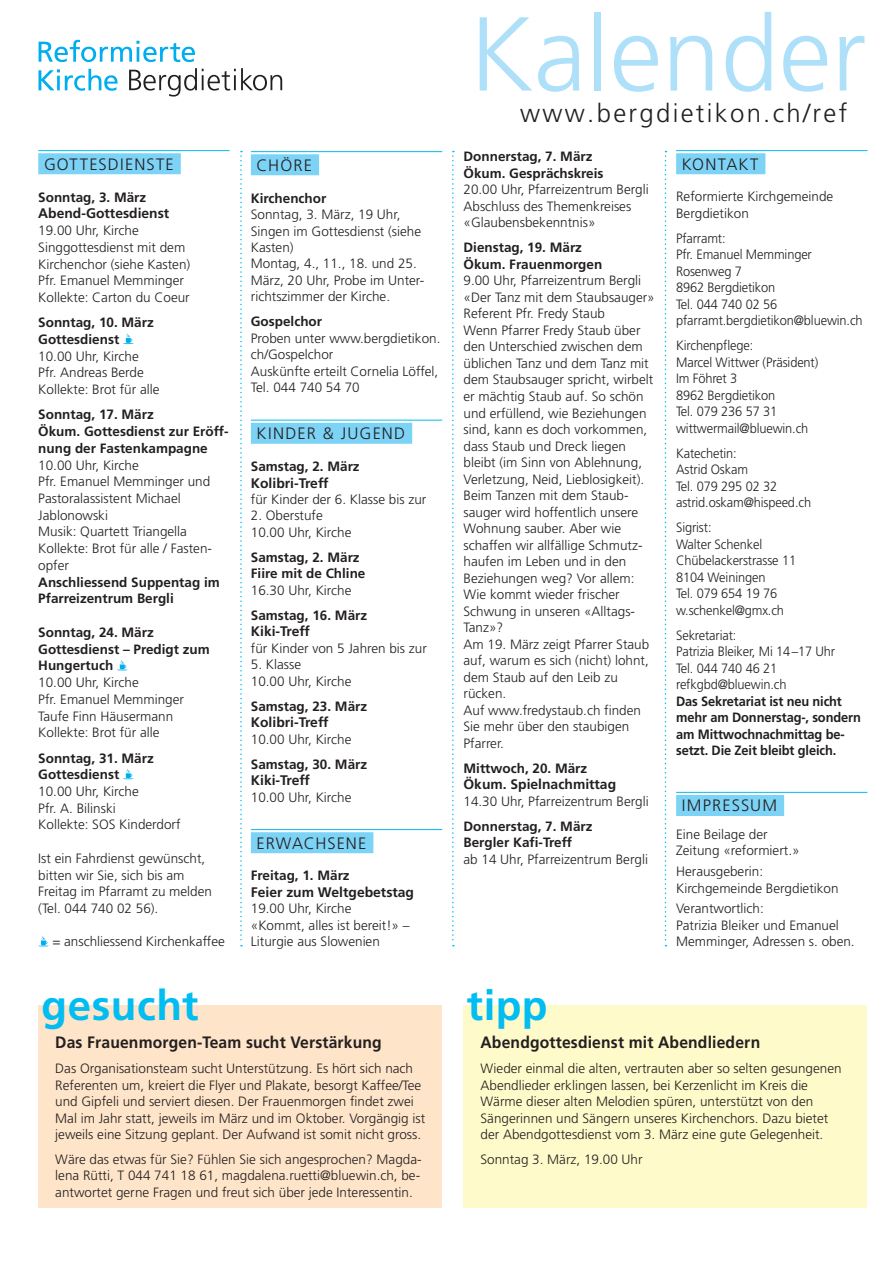
<style>
.page{position:relative;width:893px;height:1263px;background:#fff}
.page>*{position:absolute;margin:0;border:0;box-sizing:border-box;transform-origin:0 0}
.t1{font:300 105px "Frutiger";color:#aee1f9}
.t2{font:700 42px "Frutiger";letter-spacing:.015em;color:#01bdf2}
.t3{font:300 25.8px "Frutiger";letter-spacing:.09em;color:#231f20}
.t4{font:700 16.5px "Frutiger";letter-spacing:.01em;color:#231f20;scale:.95 1}
.t5{font:300 16.5px "Frutiger";letter-spacing:.07em;color:#231f20}
.t6{font:700 13.8px "Frutiger";color:#231f20}
.t7{font:300 13.5px/16.5px "Frutiger";color:#231f20}
.t8{font:700 13.5px/16.6px "Frutiger";color:#231f20}
.t9{font:300 13.5px/16.5px "Frutiger";color:#231f20;scale:.95 1}
.t10{font:700 13.5px/16.5px "Frutiger";color:#231f20;scale:.95 1}
</style>
<div class="page">
<div style="left:463px;top:1005px;width:404px;height:203px;background:#fffac9"></div>
<div style="left:38px;top:1005px;width:404px;height:203px;background:#fee4c9"></div>
<svg style="left:664px;top:151px;width:2px;height:795px"></svg>
<svg style="left:240px;top:151px;width:2px;height:795px"></svg>
<svg style="left:452px;top:151px;width:2px;height:795px"></svg>
<hr style="left:251px;top:151px;width:191px;height:1px;background:#01bdf2">
<div style="left:251px;top:154px;width:68px;height:21px;background:#7cd3f6"></div>
<hr style="left:251px;top:420px;width:191px;height:1px;background:#01bdf2">
<div style="left:251px;top:423px;width:161px;height:21px;background:#7cd3f6"></div>
<hr style="left:251px;top:829px;width:191px;height:1px;background:#01bdf2">
<div style="left:251px;top:832px;width:122px;height:21px;background:#7cd3f6"></div>
<hr style="left:38px;top:150px;width:192px;height:1px;background:#01bdf2">
<div style="left:38px;top:153px;width:143px;height:21px;background:#7cd3f6"></div>
<svg style="left:123px;top:333px;width:10px;height:11px"></svg>
<svg style="left:117px;top:660px;width:10px;height:11px"></svg>
<svg style="left:123px;top:769px;width:10px;height:10px"></svg>
<svg style="left:38px;top:936px;width:11px;height:11px"></svg>
<svg style="left:39px;top:40px;width:156px;height:22px"></svg>
<svg style="left:38px;top:69px;width:80px;height:22px"></svg>
<svg style="left:129px;top:68px;width:153px;height:29px"></svg>
<hr style="left:676px;top:150px;width:191px;height:1px;background:#01bdf2">
<div style="left:676px;top:153px;width:89px;height:21px;background:#7cd3f6"></div>
<hr style="left:676px;top:792px;width:191px;height:1px;background:#01bdf2">
<div style="left:676px;top:795px;width:108px;height:21px;background:#7cd3f6"></div>
<p class="t5" style="left:44px;top:157px;width:131px">GOTTESDIENSTE</p>
<p class="t8" style="left:38px;top:190px;width:109px">Sonntag, 3. März</p>
<p class="t6" style="left:38px;top:208px;width:132px">Abend-Gottesdienst</p>
<p class="t7" style="left:38px;top:223px;width:153px">19.00 Uhr, Kirche<br>Singgottesdienst mit dem<br>Kirchenchor (siehe Kasten)<br>Pfr. Emanuel Memminger<br>Kollekte: Carton du Coeur</p>
<p class="t8" style="left:38px;top:315px;width:117px">Sonntag, 10. März<br>Gottesdienst</p>
<p class="t7" style="left:38px;top:349px;width:123px">10.00 Uhr, Kirche<br>Pfr. Andreas Berde<br>Kollekte: Brot für alle</p>
<p class="t8" style="left:38px;top:407px;width:192px">Sonntag, 17. März<br>Ökum. Gottesdienst zur Eröff&shy;nung der Fastenkampagne</p>
<p class="t7" style="left:38px;top:458px;width:175px">10.00 Uhr, Kirche<br>Pfr. Emanuel Memminger und<br>Pastoralassistent Michael<br>Jablonowski<br>Musik: Quartett Triangella<br>Kollekte: Brot für alle / Fasten&shy;opfer</p>
<p class="t8" style="left:38px;top:575px;width:183px">Anschliessend Suppentag im<br>Pfarreizentrum Bergli</p>
<p class="t8" style="left:38px;top:625px;width:173px">Sonntag, 24. März<br>Gottesdienst – Predigt zum<br>Hungertuch</p>
<p class="t7" style="left:38px;top:675px;width:147px">10.00 Uhr, Kirche<br>Pfr. Emanuel Memminger<br>Taufe Finn Häusermann<br>Kollekte: Brot für alle</p>
<p class="t8" style="left:38px;top:751px;width:117px">Sonntag, 31. März<br>Gottesdienst</p>
<p class="t7" style="left:38px;top:784px;width:144px">10.00 Uhr, Kirche<br>Pfr. A. Bilinski<br>Kollekte: SOS Kinderdorf</p>
<p class="t7" style="left:38px;top:851px;width:175px">Ist ein Fahrdienst gewünscht, bitten wir Sie, sich bis am<br>Freitag im Pfarramt zu melden (Tel. 044 740 02 56).</p>
<p class="t7" style="left:52px;top:935px;width:174px">= anschliessend Kirchenkaffee</p>
<p class="t5" style="left:256px;top:158px;width:57px">CHÖRE</p>
<p class="t8" style="left:251px;top:191px;width:77px">Kirchenchor</p>
<p class="t7" style="left:251px;top:207px;width:175px">Sonntag, 3. März, 19 Uhr,<br>Singen im Gottesdienst (siehe<br>Kasten)<br>Montag, 4., 11., 18. und 25.<br>März, 20 Uhr, Probe im Unter&shy;richtszimmer der Kirche.</p>
<p class="t8" style="left:251px;top:314px;width:73px">Gospelchor</p>
<p class="t7" style="left:251px;top:331px;width:191px">Proben unter www.bergdietikon. ch/Gospelchor<br>Auskünfte erteilt Cornelia Löffel,<br>Tel. 044 740 54 70</p>
<p class="t5" style="left:256px;top:427px;width:150px">KINDER &amp; JUGEND</p>
<p class="t8" style="left:251px;top:459px;width:110px">Samstag, 2. März</p>
<p class="t6" style="left:251px;top:477px;width:79px">Kolibri-Treff</p>
<p class="t7" style="left:251px;top:492px;width:177px">für Kinder der 6. Klasse bis zur</p>
<p class="t7" style="left:251px;top:509px;width:102px">2. Oberstufe<br>10.00 Uhr, Kirche</p>
<p class="t8" style="left:251px;top:550px;width:116px">Samstag, 2. März<br>Fiire mit de Chline</p>
<p class="t7" style="left:251px;top:583px;width:102px">16.30 Uhr, Kirche</p>
<p class="t8" style="left:251px;top:608px;width:118px">Samstag, 16. März</p>
<p class="t6" style="left:251px;top:626px;width:61px">Kiki-Treff</p>
<p class="t7" style="left:251px;top:641px;width:177px">für Kinder von 5 Jahren bis zur</p>
<p class="t7" style="left:251px;top:658px;width:102px">5. Klasse<br>10.00 Uhr, Kirche</p>
<p class="t8" style="left:251px;top:699px;width:118px">Samstag, 23. März</p>
<p class="t6" style="left:251px;top:717px;width:79px">Kolibri-Treff</p>
<p class="t7" style="left:251px;top:732px;width:102px">10.00 Uhr, Kirche</p>
<p class="t8" style="left:251px;top:757px;width:118px">Samstag, 30. März</p>
<p class="t6" style="left:251px;top:775px;width:61px">Kiki-Treff</p>
<p class="t7" style="left:251px;top:790px;width:102px">10.00 Uhr, Kirche</p>
<p class="t5" style="left:256px;top:836px;width:111px">ERWACHSENE</p>
<p class="t8" style="left:251px;top:868px;width:100px">Freitag, 1. März</p>
<p class="t6" style="left:251px;top:887px;width:165px">Feier zum Weltgebetstag</p>
<p class="t7" style="left:251px;top:902px;width:160px">19.00 Uhr, Kirche<br>«Kommt, alles ist bereit!» –<br>Liturgie aus Slowenien</p>
<h1 class="t1" style="left:469px;top:12px;width:398px">Kalender</h1>
<h3 class="t3" style="left:520px;top:102px;width:328px">www.bergdietikon.ch/ref</h3>
<p class="t8" style="left:463px;top:149px;width:141px">Donnerstag, 7. März<br>Ökum. Gesprächskreis</p>
<p class="t7" style="left:463px;top:182px;width:187px">20.00 Uhr, Pfarreizentrum Bergli<br>Abschluss des Themenkreises «Glaubensbekenntnis»</p>
<p class="t8" style="left:463px;top:240px;width:140px">Dienstag, 19. März<br>Ökum. Frauenmorgen</p>
<p class="t7" style="left:463px;top:274px;width:193px">9.00 Uhr, Pfarreizentrum Bergli «Der Tanz mit dem Staubsauger»<br>Referent Pfr. Fredy Staub<br>Wenn Pfarrer Fredy Staub über den Unterschied zwischen dem üblichen Tanz und dem Tanz mit dem Staubsauger spricht, wirbelt er mächtig Staub auf. So schön und erfüllend, wie Beziehungen sind, kann es doch vorkommen, dass Staub und Dreck liegen bleibt (im Sinn von Ablehnung,<br>Verletzung, Neid, Lieblosigkeit).<br>Beim Tanzen mit dem Staub&shy;sauger wird hoffentlich unsere<br>Wohnung sauber. Aber wie schaffen wir allfällige Schmutz&shy;haufen im Leben und in den<br>Beziehungen weg? Vor allem:<br>Wie kommt wieder frischer<br>Schwung in unseren «Alltags-<br>Tanz»?<br>Am 19. März zeigt Pfarrer Staub auf, warum es sich (nicht) lohnt, dem Staub auf den Leib zu rücken.<br>Auf www.fredystaub.ch finden<br>Sie mehr über den staubigen<br>Pfarrer.</p>
<p class="t8" style="left:463px;top:761px;width:125px">Mittwoch, 20. März</p>
<p class="t6" style="left:463px;top:779px;width:154px">Ökum. Spiel nachmittag</p>
<p class="t7" style="left:463px;top:794px;width:187px">14.30 Uhr, Pfarreizentrum Bergli</p>
<p class="t8" style="left:463px;top:819px;width:130px">Donnerstag, 7. März<br>Bergler Kafi-Treff</p>
<p class="t7" style="left:463px;top:852px;width:186px">ab 14 Uhr, Pfarreizentrum Bergli</p>
<p class="t5" style="left:681px;top:157px;width:78px">KONTAKT</p>
<p class="t7" style="left:676px;top:190px;width:159px">Reformierte Kirchgemeinde<br>Bergdietikon</p>
<p class="t9" style="left:676px;top:231px;width:198px">Pfarramt:<br>Pfr. Emanuel Memminger<br>Rosenweg 7<br>8962 Bergdietikon<br>Tel. 044 740 02 56 pfarramt.bergdietikon@bluewin.ch</p>
<p class="t9" style="left:676px;top:339px;width:151px">Kirchenpflege:<br>Marcel Wittwer (Präsident)<br>Im Föhret 3<br>8962 Bergdietikon<br>Tel. 079 236 57 31 wittwermail@bluewin.ch</p>
<p class="t9" style="left:676px;top:446px;width:144px">Katechetin:<br>Astrid Oskam<br>Tel. 079 295 02 32 astrid.oskam@hispeed.ch</p>
<p class="t9" style="left:676px;top:520px;width:128px">Sigrist:<br>Walter Schenkel<br>Chübelackerstrasse 11<br>8104 Weiningen<br>Tel. 079 654 19 76 w.schenkel@gmx.ch</p>
<p class="t9" style="left:676px;top:628px;width:169px">Sekretariat:<br>Patrizia Bleiker, Mi 14 –17 Uhr<br>Tel. 044 740 46 21 refkgbd@bluewin.ch</p>
<p class="t10" style="left:676px;top:694px;width:196px">Das Sekretariat ist neu nicht mehr am Donnerstag-, sondern am Mittwochnach mittag be&shy;setzt. Die Zeit bleibt gleich.</p>
<p class="t5" style="left:681px;top:799px;width:97px">IMPRESSUM</p>
<p class="t7" style="left:676px;top:827px;width:125px">Eine Beilage der<br>Zeitung «reformiert.»</p>
<p class="t7" style="left:676px;top:864px;width:164px">Herausgeberin:<br>Kirchgemeinde Bergdietikon</p>
<p class="t7" style="left:676px;top:902px;width:180px">Verantwortlich:<br>Patrizia Bleiker und Emanuel<br>Memminger, Adressen s. oben.</p>
<h2 class="t2" style="left:41px;top:988px;width:159px">gesucht</h2>
<h2 class="t2" style="left:466px;top:988px;width:82px">tipp</h2>
<p class="t4" style="left:55px;top:1036px;width:345px">Das Frauenmorgen-Team sucht Verstärkung</p>
<p class="t7" style="left:55px;top:1061px;width:371px">Das Organisationsteam sucht Unterstützung. Es hört sich nach Referenten um, kreiert die Flyer und Plakate, besorgt Kaffee/Tee und Gipfeli und serviert diesen. Der Frauenmorgen findet zwei Mal im Jahr statt, jeweils im März und im Oktober. Vorgängig ist jeweils eine Sitzung geplant. Der Aufwand ist somit nicht gross.</p>
<p class="t7" style="left:55px;top:1152px;width:368px;text-align:justify">Wäre das etwas für Sie? Fühlen Sie sich angesprochen? Magda&shy;lena Rütti, T 044 741 18 61, magdalena.ruetti@bluewin.ch, be&shy;antwortet gerne Fragen und freut sich über jede Interessentin.</p>
<p class="t4" style="left:480px;top:1036px;width:296px">Abendgottesdienst mit Abendliedern</p>
<p class="t7" style="left:480px;top:1061px;width:362px">Wieder einmal die alten, vertrauten aber so selten gesungenen Abendlieder erklingen lassen, bei Kerzenlicht im Kreis die Wärme dieser alten Melodien spüren, unterstützt von den Sängerinnen und Sängern unseres Kirchenchors. Dazu bietet der Abendgottesdienst vom 3. März eine gute Gelegenheit.</p>
<p class="t7" style="left:480px;top:1152px;width:163px">Sonntag 3. März, 19.00 Uhr</p>
</div>
